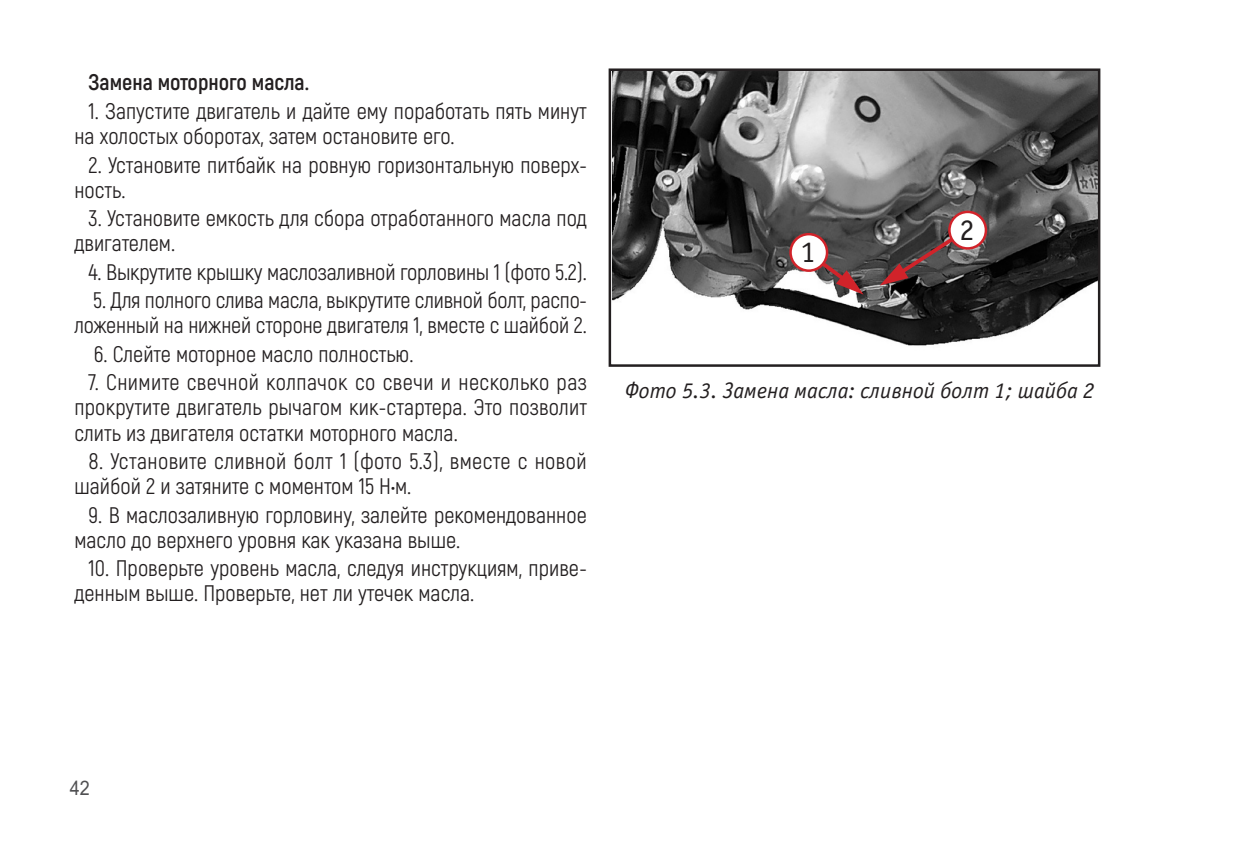
<style>
.page{position:relative;width:1241px;height:851px;background:#fff}
.page>*{position:absolute;margin:0;border:0;box-sizing:border-box;transform-origin:0 0}
.t1{font:30px "Officina Sans Book C";color:#231f20}
.Основной_текст{font:22.5px/25px "Akrobat";color:#231f20}
.ФОТО{font:italic 22.5px "Officina Sans Book C";color:#231f20}
.Основной_текст-2{font:700 22.5px "Akrobat";color:#231f20}
.t2{font:20px "Arial";color:#505052;scale:.9 1}
</style>
<div class="page">
<img style="left:612px;top:71px;width:485px;height:275px">
<div style="left:608px;top:68px;width:492px;height:299px;border:2px solid #231f20"></div>
<svg style="left:879px;top:227px;width:89px;height:58px;background:#574647"></svg>
<svg style="left:797px;top:243px;width:66px;height:51px"></svg>
<div style="left:949px;top:212px;width:36px;height:36px;background:#fff;border-radius:50%"></div>
<div style="left:948px;top:211px;width:39px;height:38px;border:2px solid #d1232a;border-radius:50%"></div>
<div style="left:790px;top:234px;width:37px;height:36px;background:#fff;border-radius:50%"></div>
<div style="left:789px;top:233px;width:39px;height:39px;border:2px solid #d1232a;border-radius:50%"></div>
<p class="Основной_текст-2" style="left:89px;top:69px;width:222px">Замена моторного масла.</p>
<p class="Основной_текст" style="left:74px;top:99px;width:514px;text-indent:14px">1. Запустите двигатель и дайте ему поработать пять минут на холостых оборотах, затем остановите его.</p>
<p class="Основной_текст" style="left:74px;top:152px;width:514px;text-indent:14px">2. Установите питбайк на ровную горизонтальную поверх&shy;ность.</p>
<p class="Основной_текст" style="left:74px;top:206px;width:514px;text-indent:14px">3. Установите емкость для сбора отработанного масла под двигателем.</p>
<p class="Основной_текст" style="left:89px;top:259px;width:499px">4. Выкрутите крышку маслозаливной горловины 1 (фото 5.2).</p>
<p class="Основной_текст" style="left:74px;top:288px;width:514px;text-align:right">5. Для полного слива масла, выкрутите сливной болт, распо&shy;ложенный на нижней стороне двигателя 1, вместе с шайбой 2.</p>
<p class="Основной_текст" style="left:94px;top:341px;width:321px">6. Слейте моторное масло полностью.</p>
<p class="Основной_текст" style="left:74px;top:370px;width:514px;text-align:justify;text-indent:14px">7. Снимите свечной колпачок со свечи и несколько раз прокрутите двигатель рычагом кик-стартера. Это позволит слить из двигателя остатки моторного масла.</p>
<p class="Основной_текст" style="left:74px;top:448px;width:513px;text-indent:14px">8. Установите сливной болт 1 (фото 5.3), вместе с новой шайбой 2 и затяните с моментом 15 Н•м.</p>
<p class="Основной_текст" style="left:74px;top:502px;width:514px;text-indent:14px">9. В маслозаливную горловину, залейте рекомендованное масло до верхнего уровня как указана выше.</p>
<p class="Основной_текст" style="left:74px;top:555px;width:514px;text-indent:14px">10. Проверьте уровень масла, следуя инструкциям, приве&shy;денным выше. Проверьте, нет ли утечек масла.</p>
<p class="t1" style="left:800px;top:235px;width:16px">1</p>
<p class="t1" style="left:959px;top:213px;width:16px">2</p>
<p class="ФОТО" style="left:625px;top:378px;width:471px">Фото 5.3. Замена масла: сливной болт 1; шайба 2</p>
<p class="t2" style="left:70px;top:773px;width:24px">42</p>
</div>
